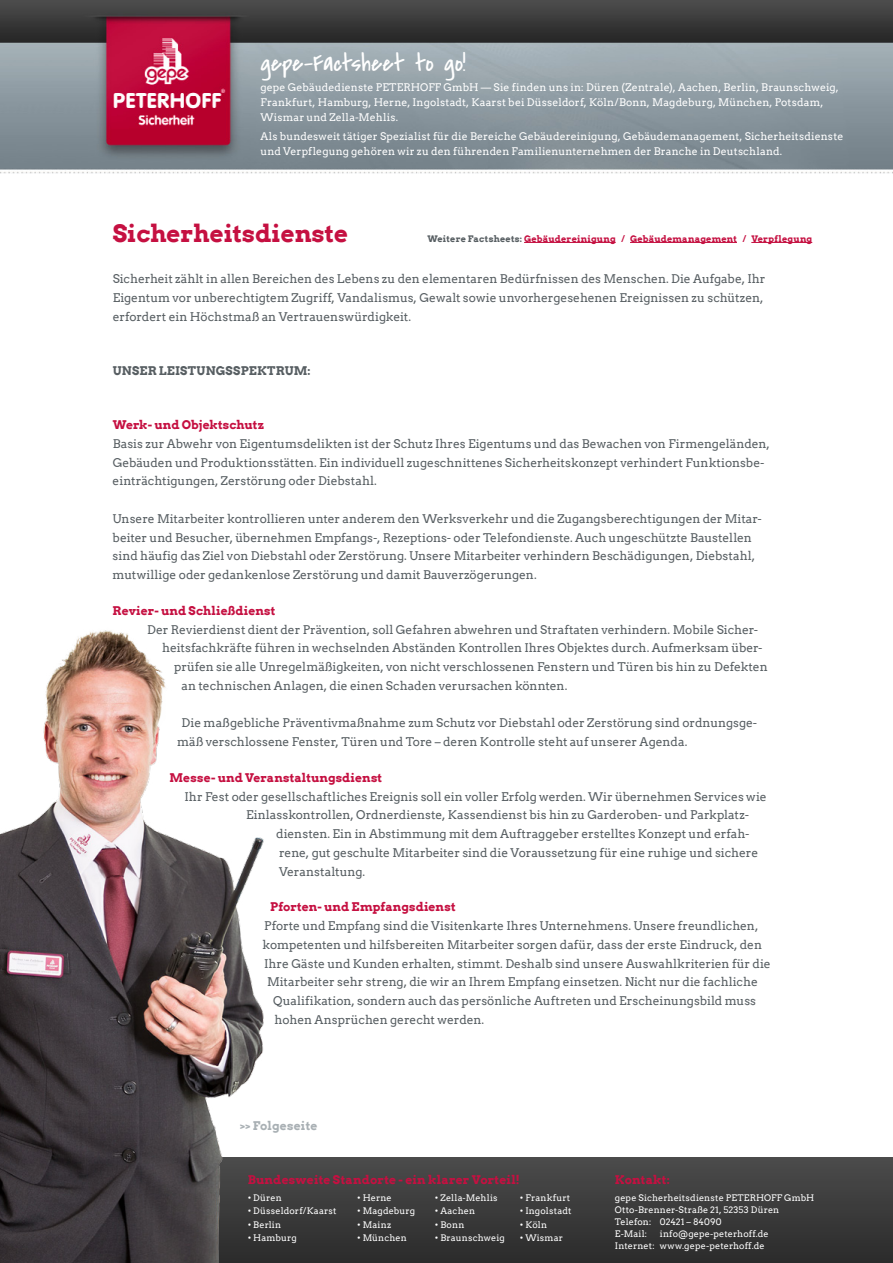
<style>
.page{position:relative;width:893px;height:1263px;background:#fff}
.page>*{position:absolute;margin:0;border:0;box-sizing:border-box;transform-origin:0 0}
.t1{font:25.5px "Covered By Your Grace";color:#fff}
.t2{font:700 24px "Arvo";color:#c51041}
.t3{font:12px/18.8px "Arvo";letter-spacing:-.005em;color:#575e62}
.t4{font:700 12px "Arvo";letter-spacing:.01em;color:#c51041}
.t5{font:700 12px "Arvo";letter-spacing:.02em;color:#575e62}
.t6{font:700 12px "Arvo";letter-spacing:.005em;color:#a9b0b4}
.t7{font:10.5px/15px "Arvo";letter-spacing:.01em;color:#fff}
.t8{font:9px/12px "Arvo";letter-spacing:.015em;color:#fff}
.t9{font:700 9px "Arvo";letter-spacing:.02em;color:#c51041}
.s1{color:#575e62}
</style>
<div class="page">
<img style="left:0;top:0;width:893px;height:174px">
<img style="left:309px;top:1158px;width:584px;height:105px">
<img style="left:0;top:630px;width:309px;height:633px">
<hr style="left:524px;top:242px;width:92px;height:1px;background:#c51041">
<hr style="left:630px;top:242px;width:107px;height:1px;background:#c51041">
<hr style="left:751px;top:242px;width:61px;height:1px;background:#c51041">
<svg style="left:276px;top:1196px;width:5px;height:5px"></svg>
<svg style="left:469px;top:1209px;width:6px;height:5px"></svg>
<h1 class="t1" style="left:260px;top:46px;width:207px">gepe-Factsheet to go!</h1>
<p class="t7" style="left:260px;top:79px;width:580px">gepe Gebäudedienste PETERHOFF GmbH — Sie finden uns in: Düren (Zentrale), Aachen, Berlin, Braunschweig,<br>Frankfurt, Hamburg, Herne, Ingolstadt, Kaarst bei Düsseldorf, Köln/Bonn, Magdeburg, München, Potsdam,<br>Wismar und Zella-Mehlis.</p>
<p class="t7" style="left:260px;top:129px;width:584px">Als bundesweit tätiger Spezialist für die Bereiche Gebäudereinigung, Gebäudemanagement, Sicherheitsdienste und Verpflegung gehören wir zu den führenden Familienunternehmen der Branche in Deutschland.</p>
<h2 class="t2" style="left:113px;top:218px;width:237px">Sicherheitsdienste</h2>
<p class="t9" style="left:427px;top:233px;width:386px"><span class="s1">Weitere Factsheets:</span> Gebäudereinigung / Gebäudemanagement / Verpflegung</p>
<p class="t3" style="left:113px;top:270px;width:654px">Sicherheit zählt in allen Bereichen des Lebens zu den elementaren Bedürfnissen des Menschen. Die Aufgabe, Ihr<br>Eigentum vor unberechtigtem Zugriff, Vandalismus, Gewalt sowie unvorhergesehenen Ereignissen zu schützen, erfordert ein Höchstmaß an Vertrauenswürdigkeit.</p>
<p class="t5" style="left:113px;top:363px;width:200px">Unser Leistungsspektrum:</p>
<p class="t4" style="left:113px;top:417px;width:153px">Werk- und Objektschutz</p>
<p class="t3" style="left:113px;top:434px;width:659px">Basis zur Abwehr von Eigentumsdelikten ist der Schutz Ihres Eigentums und das Bewachen von Firmengeländen,<br>Gebäuden und Produktionsstätten. Ein individuell zugeschnittenes Sicherheitskonzept verhindert Funktionsbe&shy;einträchtigungen, Zerstörung oder Diebstahl.</p>
<p class="t3" style="left:113px;top:509px;width:650px">Unsere Mitarbeiter kontrollieren unter anderem den Werksverkehr und die Zugangsberechtigungen der Mitar&shy;beiter und Besucher, übernehmen Empfangs-, Rezeptions- oder Telefondienste. Auch ungeschützte Baustellen sind häufig das Ziel von Diebstahl oder Zerstörung. Unsere Mitarbeiter verhindern Beschädigungen, Diebstahl, mutwillige oder gedankenlose Zerstörung und damit Bauverzögerungen.</p>
<p class="t4" style="left:113px;top:603px;width:164px">Revier- und Schließdienst</p>
<p class="t3" style="left:147px;top:620px;width:612px">Der Revierdienst dient der Prävention, soll Gefahren abwehren und Straftaten verhindern. Mobile Sicher-</p>
<p class="t3" style="left:162px;top:639px;width:602px">heitsfachkräfte führen in wechselnden Abständen Kontrollen Ihres Objektes durch. Aufmerksam über-</p>
<p class="t3" style="left:174px;top:657px;width:594px">prüfen sie alle Unregelmäßigkeiten, von nicht verschlossenen Fenstern und Türen bis hin zu Defekten</p>
<p class="t3" style="left:182px;top:676px;width:387px">an technischen Anlagen, die einen Schaden verursachen könnten.</p>
<p class="t3" style="left:177px;top:714px;width:582px;text-indent:5px">Die maßgebliche Präventivmaßnahme zum Schutz vor Diebstahl oder Zerstörung sind ordnungsge&shy;mäß verschlossene Fenster, Türen und Tore – deren Kontrolle steht auf unserer Agenda.</p>
<p class="t4" style="left:170px;top:770px;width:214px">Messe- und Veranstaltungsdienst</p>
<p class="t3" style="left:246px;top:787px;width:522px;text-indent:-62px">Ihr Fest oder gesellschaftliches Ereignis soll ein voller Erfolg werden. Wir übernehmen Services wie<br>Einlasskontrollen, Ordnerdienste, Kassendienst bis hin zu Garderoben- und Parkplatz-</p>
<p class="t3" style="left:276px;top:824px;width:484px">diensten. Ein in Abstimmung mit dem Auftraggeber erstelltes Konzept und erfah&shy;rene, gut geschulte Mitarbeiter sind die Voraussetzung für eine ruhige und sichere<br>Veranstaltung.</p>
<p class="t4" style="left:270px;top:899px;width:187px">Pforten- und Empfangsdienst</p>
<p class="t3" style="left:264px;top:916px;width:496px">Pforte und Empfang sind die Visitenkarte Ihres Unternehmens. Unsere freundlichen,</p>
<p class="t3" style="left:263px;top:935px;width:500px">kompetenten und hilfsbereiten Mitarbeiter sorgen dafür, dass der erste Eindruck, den</p>
<p class="t3" style="left:264px;top:954px;width:508px">Ihre Gäste und Kunden erhalten, stimmt. Deshalb sind unsere Auswahlkriterien für die</p>
<p class="t3" style="left:267px;top:973px;width:492px">Mitarbeiter sehr streng, die wir an Ihrem Empfang einsetzen. Nicht nur die fachliche</p>
<p class="t3" style="left:273px;top:991px;width:484px">Qualifikation, sondern auch das persönliche Auftreten und Erscheinungsbild muss</p>
<p class="t3" style="left:275px;top:1010px;width:211px">hohen Ansprüchen gerecht werden.</p>
<p class="t6" style="left:240px;top:1118px;width:79px">&gt;&gt; Folgeseite</p>
<p class="t4" style="left:248px;top:1172px;width:274px">Bundesweite Standorte - ein klarer Vorteil!</p>
<p class="t4" style="left:615px;top:1172px;width:57px">Kontakt:</p>
<p class="t8" style="left:248px;top:1191px;width:36px">• Düren</p>
<p class="t8" style="left:248px;top:1205px;width:90px">• Düsseldorf/Kaarst</p>
<p class="t8" style="left:248px;top:1218px;width:34px">• Berlin</p>
<p class="t8" style="left:248px;top:1232px;width:51px">• Hamburg</p>
<p class="t8" style="left:435px;top:1191px;width:64px">• Zella-Mehlis</p>
<p class="t8" style="left:435px;top:1205px;width:42px">• Aachen</p>
<p class="t8" style="left:435px;top:1218px;width:24px">• Bonn</p>
<p class="t8" style="left:435px;top:1232px;width:71px">• Braunschweig</p>
<p class="t8" style="left:520px;top:1191px;width:50px">• Frankfurt</p>
<p class="t8" style="left:520px;top:1205px;width:53px">• Ingolstadt</p>
<p class="t8" style="left:520px;top:1218px;width:28px">• Köln</p>
<p class="t8" style="left:520px;top:1232px;width:45px">• Wismar</p>
<p class="t8" style="left:615px;top:1191px;width:201px">gepe Sicherheitsdienste PETERHOFF GmbH<br>Otto-Brenner-Straße 21, 52353 Düren<br>Telefon: 02421 – 84090<br>E-Mail:</p>
<p class="t8" style="left:357px;top:1191px;width:28px">• Herne</p>
<p class="t8" style="left:357px;top:1205px;width:59px">• Magdeburg</p>
<p class="t8" style="left:357px;top:1218px;width:35px">• Mainz</p>
<p class="t8" style="left:357px;top:1232px;width:50px">• München</p>
<p class="t8" style="left:615px;top:1227px;width:155px;text-indent:45px">info@gepe-peterhoff.de<br>Internet: www.gepe-peterhoff.de</p>
</div>
